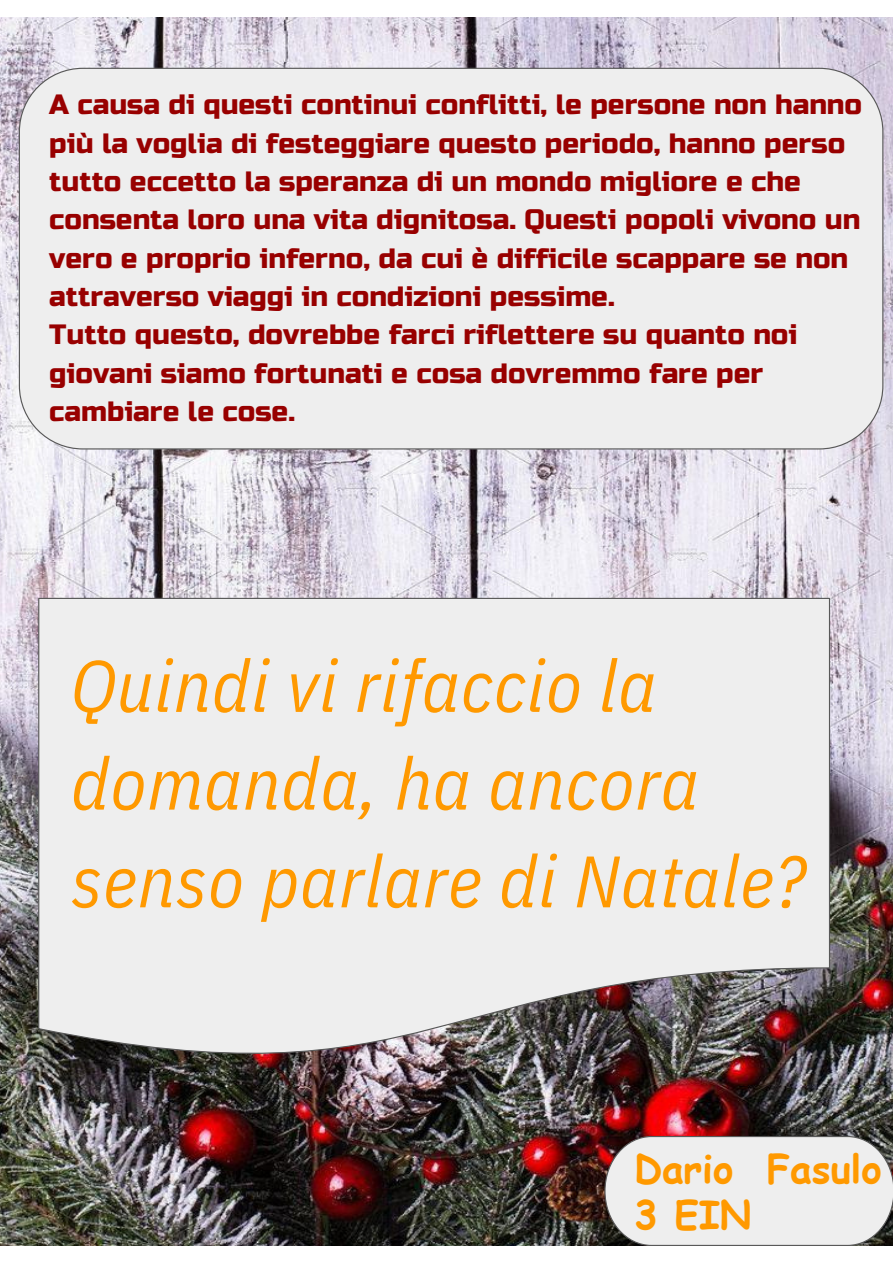
<style>
.page{position:relative;width:893px;height:1264px;background:#fff}
.page>*{position:absolute;margin:0;border:0;box-sizing:border-box;transform-origin:0 0}
.t1{font:italic 72.75px/97.6px "IBM Plex Sans Cond";letter-spacing:.015em;color:#f90}
.t2{font:700 38.7px/45.3px "Comic Sans MS";color:#f90}
.t3{font:27.9px/38.4px "Russo One";color:#980000}
</style>
<div class="page">
<img style="left:0;top:18px;width:892px;height:1227px">
<div style="left:18px;top:67px;width:865px;height:383px;background:#eee"></div>
<svg style="left:38px;top:597px;width:792px;height:464px;background:#deddde"></svg>
<svg style="left:603px;top:1135px;width:289px;height:111px;background:#dcdbda"></svg>
<p class="t3" style="left:49px;top:86px;width:814px">A causa di questi continui conflitti, le persone non hanno più la voglia di festeggiare questo periodo, hanno perso tutto eccetto la speranza di un mondo migliore e che consenta loro una vita dignitosa. Questi popoli vivono un vero e proprio inferno, da cui è difficile scappare se non attraverso viaggi in condizioni pessime.</p>
<p class="t3" style="left:49px;top:316px;width:749px">Tutto questo, dovrebbe farci riflettere su quanto noi giovani siamo fortunati e cosa dovremmo fare per cambiare le cose.</p>
<p class="t1" style="left:71px;top:635px;width:735px">Quindi vi rifaccio la domanda, ha ancora senso parlare di Natale?</p>
<p class="t2" style="left:634px;top:1144px;width:249px">Dario Fasulo<br>3 EIN</p>
</div>
